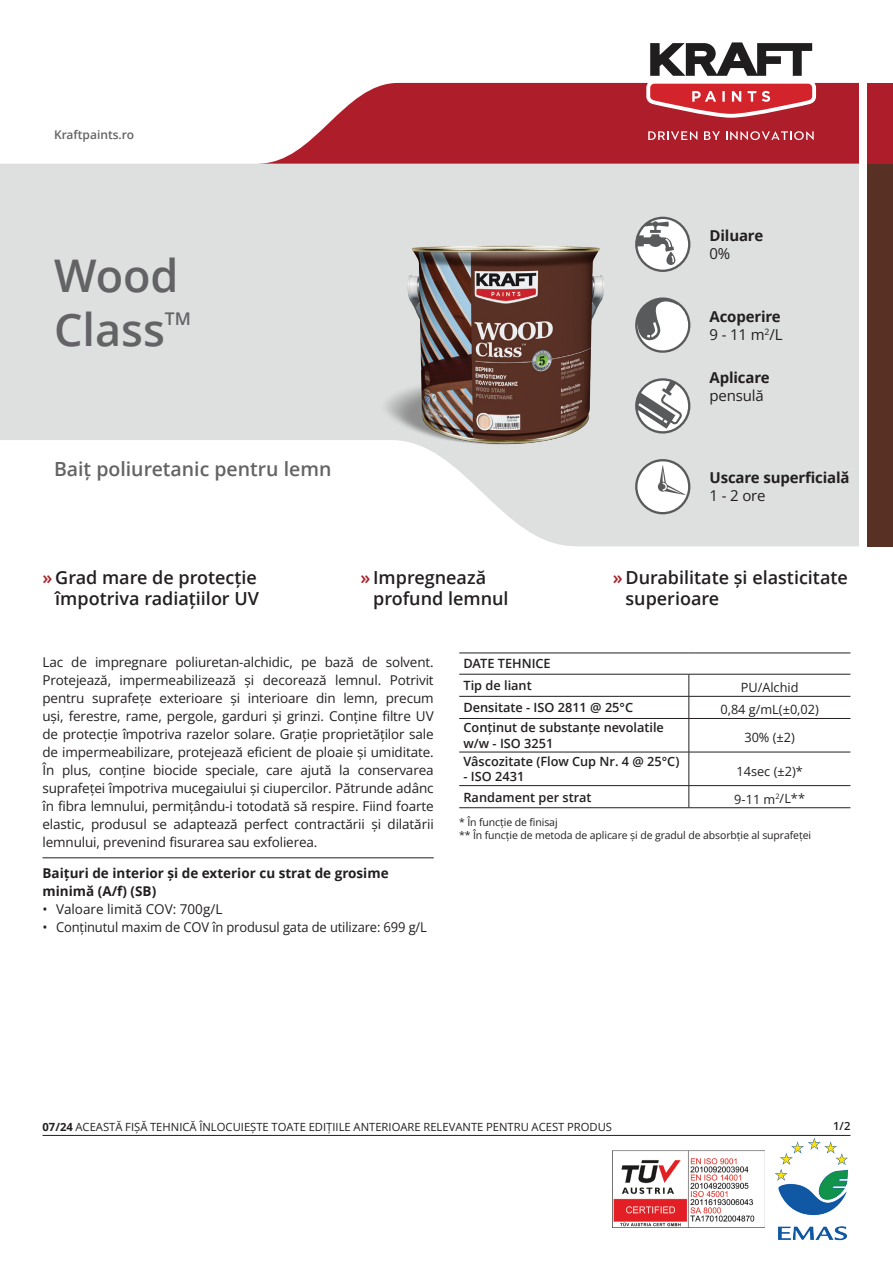
<style>
.page{position:relative;width:893px;height:1263px;background:#fff}
.page>*{position:absolute;margin:0;border:0;box-sizing:border-box;transform-origin:0 0}
.t1{font:600 45px/54px "Open Sans";color:#636366}
.t2{font:600 19.5px "Open Sans";color:#636366}
.t3{font:600 18px/21px "Open Sans";color:#231f20}
.t4{font:600 17.55px "Open Sans";color:#636366}
.t5{font:700 15px/18px "Open Sans";letter-spacing:-.01em;color:#231f20}
.t6{font:15px "Open Sans";letter-spacing:-.01em;color:#231f20}
.t7{font:13.5px/18px "Open Sans";letter-spacing:-.01em;color:#231f20;text-align:justify}
.t8{font:700 13.5px/18px "Open Sans";color:#231f20}
.t9{font:600 12.75px/21.8px "Open Sans";color:#231f20}
.t10{font:12.75px "Open Sans";color:#231f20}
.t11{font:600 12px "Open Sans";color:#636366}
.t12{font:11.25px "Open Sans";color:#231f20}
.t13{font:600 11.25px "Open Sans";color:#231f20}
.t14{font:10.5px/12.6px "Open Sans";letter-spacing:-.01em;color:#231f20}
.s1{font-weight:400}
.s2{color:#a92228}
.s3{font-weight:700}
</style>
<div class="page">
<svg style="left:0;top:164px;width:859px;height:382px;fill:#dde0df"></svg>
<svg style="left:259px;top:83px;width:600px;height:81px;background:#b93d48"></svg>
<div style="left:867px;top:83px;width:26px;height:81px;background:#ae1d2a"></div>
<div style="left:867px;top:164px;width:26px;height:382px;background:#593124"></div>
<svg style="left:642px;top:42px;width:178px;height:80px"></svg>
<svg style="left:648px;top:131px;width:49px;height:9px"></svg>
<svg style="left:704px;top:131px;width:16px;height:9px"></svg>
<svg style="left:726px;top:131px;width:88px;height:9px"></svg>
<svg style="left:636px;top:297px;width:54px;height:56px"></svg>
<svg style="left:635px;top:459px;width:55px;height:55px"></svg>
<svg style="left:636px;top:378px;width:54px;height:55px"></svg>
<svg style="left:636px;top:217px;width:54px;height:55px"></svg>
<img style="left:612px;top:1150px;width:152px;height:77px">
<img style="left:775px;top:1138px;width:74px;height:103px">
<hr style="left:43px;top:1135px;width:807px;height:1px;background:#231f20">
<img style="left:376px;top:210px;width:260px;height:260px">
<svg style="left:689px;top:675px;width:1px;height:43px"></svg>
<hr style="left:689px;top:719px;width:1px;height:33px;background:#231f20">
<hr style="left:689px;top:752px;width:1px;height:33px;background:#231f20">
<svg style="left:689px;top:786px;width:1px;height:21px"></svg>
<hr style="left:459px;top:653px;width:230px;height:1px;background:#231f20">
<hr style="left:689px;top:653px;width:161px;height:1px;background:#231f20">
<hr style="left:459px;top:674px;width:230px;height:1px;background:#231f20">
<hr style="left:689px;top:674px;width:161px;height:1px;background:#231f20">
<hr style="left:459px;top:696px;width:230px;height:1px;background:#231f20">
<hr style="left:689px;top:696px;width:161px;height:1px;background:#231f20">
<hr style="left:459px;top:718px;width:230px;height:1px;background:#231f20">
<hr style="left:689px;top:718px;width:161px;height:1px;background:#231f20">
<hr style="left:459px;top:752px;width:230px;height:1px;background:#231f20">
<hr style="left:689px;top:752px;width:161px;height:1px;background:#231f20">
<hr style="left:459px;top:785px;width:230px;height:1px;background:#231f20">
<hr style="left:689px;top:785px;width:161px;height:1px;background:#231f20">
<hr style="left:459px;top:807px;width:230px;height:1px;background:#231f20">
<hr style="left:689px;top:807px;width:161px;height:1px;background:#231f20">
<hr style="left:43px;top:857px;width:391px;height:1px;background:#231f20">
<p class="t11" style="left:54px;top:126px;width:82px">Kraftpaints.ro</p>
<h1 class="t1" style="left:54px;top:247px;width:126px">Wood<br>Class</h1>
<p class="t4" style="left:165px;top:307px;width:28px">TM</p>
<h2 class="t2" style="left:54px;top:456px;width:279px">Baiț poliuretanic pentru lemn</h2>
<p class="t5" style="left:709px;top:226px;width:55px">Diluare</p>
<p class="t6" style="left:709px;top:243px;width:22px">0%</p>
<p class="t5" style="left:709px;top:307px;width:75px">Acoperire<br><span class="s1">9 - 11 m</span><sup>2</sup><span class="s1">/L</span></p>
<p class="t5" style="left:709px;top:368px;width:62px">Aplicare</p>
<p class="t6" style="left:709px;top:385px;width:56px">pensulă</p>
<p class="t5" style="left:709px;top:469px;width:141px">Uscare superficială</p>
<p class="t6" style="left:709px;top:486px;width:58px">1 - 2 ore</p>
<h3 class="t3" style="left:43px;top:566px;width:218px;text-align:right"><span class="s2">»</span> Grad mare de protecție împotriva radiațiilor UV</h3>
<h3 class="t3" style="left:373px;top:566px;width:137px;text-indent:-13px"><span class="s2">»</span> Impregnează profund lemnul</h3>
<h3 class="t3" style="left:625px;top:566px;width:224px;text-indent:-13px"><span class="s2">»</span> Durabilitate și elasticitate superioare</h3>
<p class="t7" style="left:43px;top:653px;width:393px">Lac de impregnare poliuretan-alchidic, pe bază de solvent.<br>Protejează, impermeabilizează și decorează lemnul. Potrivit pentru suprafețe exterioare și interioare din lemn, precum uși, ferestre, rame, pergole, garduri și grinzi. Conține filtre UV de protecție împotriva razelor solare. Grație proprietăților sale de impermeabilizare, protejează eficient de ploaie și umiditate.<br>În plus, conține biocide speciale, care ajută la conservarea suprafeței împotriva mucegaiului și ciupercilor. Pătrunde adânc în fibra lemnului, permițându-i totodată să respire. Fiind foarte elastic, produsul se adaptează perfect contractării și dilatării lemnului, prevenind fisurarea sau exfolierea.</p>
<p class="t8" style="left:43px;top:864px;width:348px">Baițuri de interior și de exterior cu strat de grosime minimă (A/f) (SB)</p>
<p class="t7" style="left:43px;top:900px;width:181px">• Valoare limită COV: 700g/L</p>
<p class="t7" style="left:43px;top:918px;width:386px">• Conținutul maxim de COV în produsul gata de utilizare: 699 g/L</p>
<p class="t9" style="left:463px;top:653px;width:89px">DATE TEHNICE<br>Tip de liant</p>
<p class="t10" style="left:741px;top:679px;width:59px">PU/Alchid</p>
<p class="t9" style="left:463px;top:696px;width:171px">Densitate - ISO 2811 @ 25°C</p>
<p class="t10" style="left:720px;top:701px;width:100px">0,84 g/mL(±0,02)</p>
<p class="t9" style="left:463px;top:720px;width:202px;line-height:15.3px">Conținut de substanțe nevolatile w/w - ISO 3251</p>
<p class="t10" style="left:744px;top:729px;width:52px">30% (±2)</p>
<p class="t9" style="left:463px;top:750px;width:217px">Vâscozitate (Flow Cup Nr. 4 @ 25°C)</p>
<p class="t9" style="left:463px;top:765px;width:62px">- ISO 2431</p>
<p class="t10" style="left:736px;top:762px;width:68px">14sec (±2)*</p>
<p class="t9" style="left:463px;top:786px;width:129px">Randament per strat</p>
<p class="t10" style="left:734px;top:790px;width:72px">9-11 m<sup>2</sup>/L**</p>
<p class="t14" style="left:459px;top:815px;width:353px">* În funcție de finisaj<br>** În funcție de metoda de aplicare și de gradul de absorbție al suprafeței</p>
<p class="t12" style="left:43px;top:1119px;width:571px"><span class="s3">07/24</span> ACEASTĂ FIȘĂ TEHNICĂ ÎNLOCUIEȘTE TOATE EDIȚIILE ANTERIOARE RELEVANTE PENTRU ACEST PRODUS</p>
<p class="t13" style="left:833px;top:1118px;width:19px">1/2</p>
</div>
